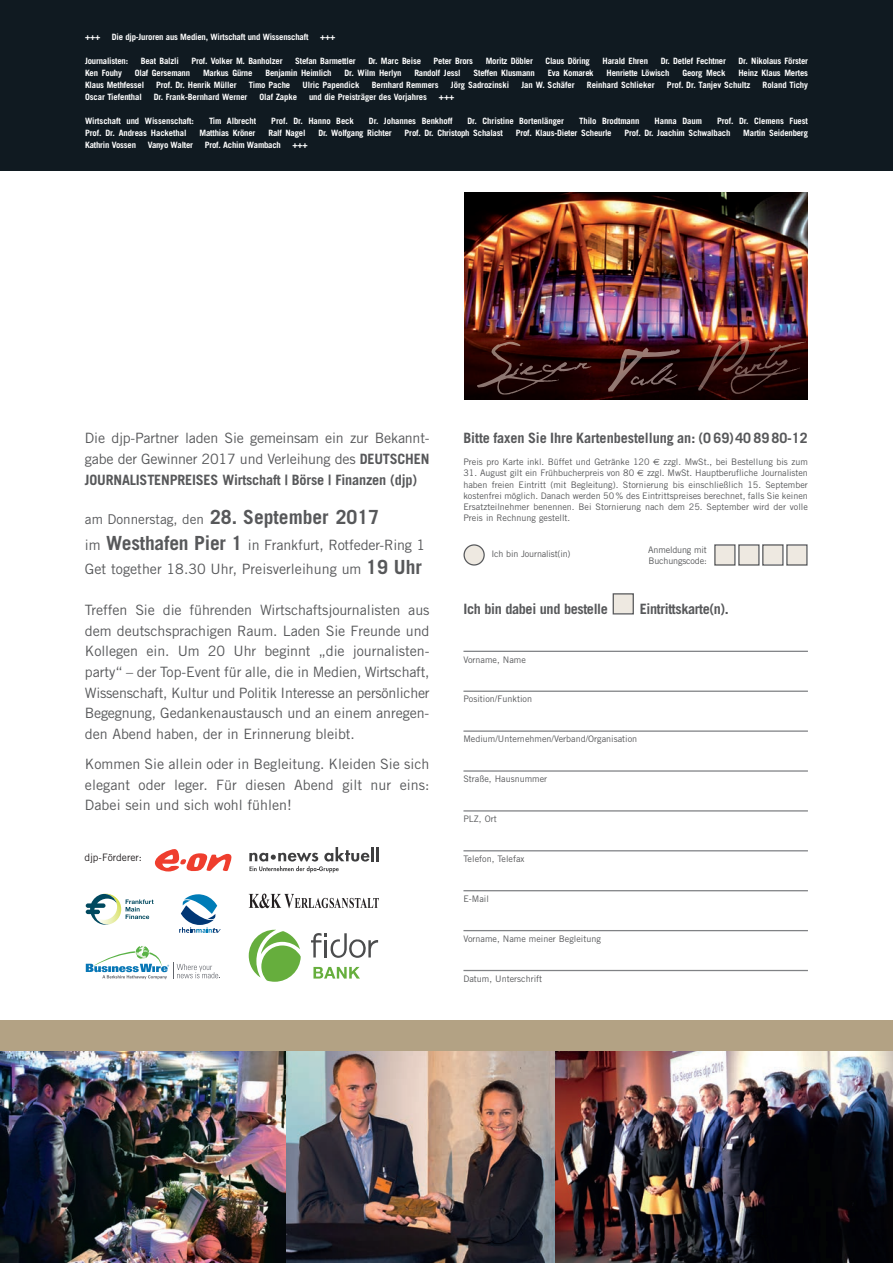
<style>
.page{position:relative;width:893px;height:1263px;background:#fff}
.page>*{position:absolute;margin:0;border:0;box-sizing:border-box;transform-origin:0 0}
.t1{font:14.25px/20.7px "Trade Gothic";letter-spacing:-.005em;color:#57585a;text-align:justify}
.t2{font:700 14.25px "Trade Gothic";letter-spacing:-.005em;color:#57585a}
.t3{font:700 14.25px "Trade Gothic";letter-spacing:-.03em;color:#57585a}
.t4{font:13.5px "Trade Gothic";color:#57585a}
.t5{font:10.2px "Trade Gothic";color:#231f20}
.t6{font:9px/11.2px "Trade Gothic";color:#57585a;text-align:justify}
.t7{font:9px/11.2px "Trade Gothic";letter-spacing:-.02em;color:#57585a}
.t8{font:700 8.7px "Trade Gothic";letter-spacing:-.02em;color:#fff}
.s1{font-weight:700}
.s2{font-weight:700;font-size:19.5px}
.s3{font-family:"Euro Sans"}
</style>
<div class="page">
<hr style="left:463px;top:651px;width:345px;height:1px;background:#808285">
<hr style="left:463px;top:691px;width:345px;height:1px;background:#808285">
<hr style="left:463px;top:730px;width:345px;height:2px;background:#808285">
<hr style="left:463px;top:770px;width:345px;height:2px;background:#808285">
<hr style="left:463px;top:810px;width:345px;height:2px;background:#808285">
<hr style="left:463px;top:850px;width:345px;height:1px;background:#808285">
<hr style="left:463px;top:890px;width:345px;height:1px;background:#808285">
<hr style="left:463px;top:930px;width:345px;height:1px;background:#808285">
<hr style="left:463px;top:970px;width:345px;height:1px;background:#808285">
<img style="left:0;top:1051px;width:555px;height:212px">
<img style="left:555px;top:1051px;width:338px;height:212px">
<div style="left:0;top:1021px;width:893px;height:30px;background:#b3a284"></div>
<div style="left:0;top:0;width:893px;height:170px;background:#101a21"></div>
<div style="left:715px;top:546px;width:19px;height:18px;background:#eee9e1"></div>
<div style="left:714px;top:544px;width:21px;height:22px;border:1px solid #57585a"></div>
<div style="left:739px;top:546px;width:19px;height:18px;background:#eee9e1"></div>
<div style="left:738px;top:544px;width:21px;height:22px;border:1px solid #57585a"></div>
<div style="left:763px;top:546px;width:19px;height:18px;background:#eee9e1"></div>
<div style="left:762px;top:544px;width:21px;height:22px;border:1px solid #57585a"></div>
<div style="left:787px;top:546px;width:19px;height:18px;background:#eee9e1"></div>
<div style="left:786px;top:544px;width:21px;height:22px;border:1px solid #57585a"></div>
<div style="left:614px;top:595px;width:19px;height:18px;background:#eee9e1"></div>
<div style="left:613px;top:593px;width:21px;height:22px;border:1px solid #57585a"></div>
<svg style="left:463px;top:544px;width:22px;height:22px"></svg>
<img style="left:464px;top:192px;width:344px;height:208px">
<img style="left:698px;top:339px;width:108px;height:55px">
<img style="left:477px;top:342px;width:114px;height:53px">
<img style="left:608px;top:348px;width:72px;height:44px">
<hr style="left:371px;top:847px;width:3px;height:14px;background:#3e3e3f">
<svg style="left:376px;top:847px;width:2px;height:14px"></svg>
<svg style="left:249px;top:847px;width:120px;height:26px"></svg>
<svg style="left:249px;top:894px;width:130px;height:14px"></svg>
<svg style="left:179px;top:894px;width:42px;height:39px"></svg>
<svg style="left:86px;top:894px;width:68px;height:31px"></svg>
<svg style="left:86px;top:946px;width:134px;height:33px"></svg>
<svg style="left:311px;top:933px;width:67px;height:25px"></svg>
<svg style="left:249px;top:930px;width:52px;height:52px"></svg>
<svg style="left:313px;top:967px;width:47px;height:12px"></svg>
<svg style="left:155px;top:849px;width:76px;height:23px"></svg>
<p class="t8" style="left:85px;top:32px;width:17px">+++</p>
<p class="t8" style="left:112px;top:32px;width:198px">Die djp-Juroren aus Medien, Wirtschaft und Wissenschaft</p>
<p class="t8" style="left:320px;top:32px;width:17px">+++</p>
<p class="t8" style="left:85px;top:56px;width:45px">Journalisten:</p>
<p class="t8" style="left:141px;top:56px;width:40px">Beat Balzli</p>
<p class="t8" style="left:191px;top:56px;width:93px">Prof. Volker M. Banholzer</p>
<p class="t8" style="left:295px;top:56px;width:62px">Stefan Barmettler</p>
<p class="t8" style="left:368px;top:56px;width:54px">Dr. Marc Beise</p>
<p class="t8" style="left:434px;top:56px;width:41px">Peter Brors</p>
<p class="t8" style="left:486px;top:56px;width:49px">Moritz Döbler</p>
<p class="t8" style="left:546px;top:56px;width:46px">Claus Döring</p>
<p class="t8" style="left:602px;top:56px;width:47px">Harald Ehren</p>
<p class="t8" style="left:661px;top:56px;width:67px">Dr. Detlef Fechtner</p>
<p class="t8" style="left:738px;top:56px;width:71px">Dr. Nikolaus Förster</p>
<p class="t8" style="left:85px;top:68px;width:38px">Ken Fouhy</p>
<p class="t8" style="left:135px;top:68px;width:57px">Olaf Gersemann</p>
<p class="t8" style="left:203px;top:68px;width:51px">Markus Gürne</p>
<p class="t8" style="left:265px;top:68px;width:68px">Benjamin Heimlich</p>
<p class="t8" style="left:345px;top:68px;width:58px">Dr. Wilm Herlyn</p>
<p class="t8" style="left:414px;top:68px;width:48px">Randolf Jessl</p>
<p class="t8" style="left:473px;top:68px;width:63px">Steffen Klusmann</p>
<p class="t8" style="left:548px;top:68px;width:47px">Eva Komarek</p>
<p class="t8" style="left:606px;top:68px;width:64px">Henriette Löwisch</p>
<p class="t8" style="left:682px;top:68px;width:44px">Georg Meck</p>
<p class="t8" style="left:738px;top:68px;width:71px">Heinz Klaus Mertes</p>
<p class="t8" style="left:85px;top:80px;width:61px">Klaus Methfessel</p>
<p class="t8" style="left:156px;top:80px;width:82px">Prof. Dr. Henrik Müller</p>
<p class="t8" style="left:249px;top:80px;width:43px">Timo Pache</p>
<p class="t8" style="left:303px;top:80px;width:58px">Ulric Papendick</p>
<p class="t8" style="left:372px;top:80px;width:68px">Bernhard Remmers</p>
<p class="t8" style="left:451px;top:80px;width:60px">Jörg Sadrozinski</p>
<p class="t8" style="left:521px;top:80px;width:55px">Jan W. Schäfer</p>
<p class="t8" style="left:587px;top:80px;width:69px">Reinhard Schlieker</p>
<p class="t8" style="left:667px;top:80px;width:85px">Prof. Dr. Tanjev Schultz</p>
<p class="t8" style="left:762px;top:80px;width:47px">Roland Tichy</p>
<p class="t8" style="left:85px;top:92px;width:58px">Oscar Tiefenthal</p>
<p class="t8" style="left:154px;top:92px;width:95px">Dr. Frank-Bernhard Werner</p>
<p class="t8" style="left:259px;top:92px;width:39px">Olaf Zapke</p>
<p class="t8" style="left:309px;top:92px;width:119px">und die Preisträger des Vorjahres</p>
<p class="t8" style="left:439px;top:92px;width:17px">+++</p>
<p class="t8" style="left:85px;top:116px;width:110px">Wirtschaft und Wissenschaft:</p>
<p class="t8" style="left:209px;top:116px;width:49px">Tim Albrecht</p>
<p class="t8" style="left:271px;top:116px;width:84px">Prof. Dr. Hanno Beck</p>
<p class="t8" style="left:369px;top:116px;width:85px">Dr. Johannes Benkhoff</p>
<p class="t8" style="left:467px;top:116px;width:98px">Dr. Christine Bortenlänger</p>
<p class="t8" style="left:579px;top:116px;width:62px">Thilo Brodtmann</p>
<p class="t8" style="left:654px;top:116px;width:49px">Hanna Daum</p>
<p class="t8" style="left:717px;top:116px;width:93px">Prof. Dr. Clemens Fuest</p>
<p class="t8" style="left:85px;top:128px;width:103px">Prof. Dr. Andreas Hackethal</p>
<p class="t8" style="left:199px;top:128px;width:57px">Matthias Kröner</p>
<p class="t8" style="left:268px;top:128px;width:39px">Ralf Nagel</p>
<p class="t8" style="left:318px;top:128px;width:75px">Dr. Wolfgang Richter</p>
<p class="t8" style="left:405px;top:128px;width:100px">Prof. Dr. Christoph Schalast</p>
<p class="t8" style="left:516px;top:128px;width:97px">Prof. Klaus-Dieter Scheurle</p>
<p class="t8" style="left:624px;top:128px;width:107px">Prof. Dr. Joachim Schwalbach</p>
<p class="t8" style="left:743px;top:128px;width:66px">Martin Seidenberg</p>
<p class="t8" style="left:85px;top:140px;width:53px">Kathrin Vossen</p>
<p class="t8" style="left:148px;top:140px;width:47px">Vanyo Walter</p>
<p class="t8" style="left:205px;top:140px;width:78px">Prof. Achim Wambach</p>
<p class="t8" style="left:292px;top:140px;width:17px">+++</p>
<h1 class="t1" style="left:85px;top:428px;width:346px">Die djp-Partner laden Sie gemeinsam ein zur Bekannt&shy;gabe der Gewinner 2017 und Verleihung des <span class="s1">DEUTSCHEN JOURNALISTENPREISES Wirtschaft | Börse | Finanzen (djp)</span></h1>
<h2 class="t4" style="left:85px;top:511px;width:296px">am Donnerstag, den <span class="s2">28. September 2017</span></h2>
<h1 class="t1" style="left:85px;top:532px;width:342px;line-height:24.6px">im <span class="s2">Westhafen Pier 1</span> in Frankfurt, Rotfeder-Ring 1<br>Get together 18.30 Uhr, Preisverleihung um <span class="s2">19 Uhr</span></h1>
<p class="t1" style="left:85px;top:599px;width:346px">Treffen Sie die führenden Wirtschaftsjournalisten aus dem deutschsprachigen Raum. Laden Sie Freunde und Kollegen ein. Um 20 Uhr beginnt „die journalisten&shy;party“ – der Top-Event für alle, die in Medien, Wirtschaft, Wissenschaft, Kultur und Politik Interesse an persönlicher Begegnung, Gedankenaustausch und an einem anregen&shy;den Abend haben, der in Erinnerung bleibt.</p>
<h1 class="t1" style="left:85px;top:753px;width:346px">Kommen Sie allein oder in Begleitung. Kleiden Sie sich elegant oder leger. Für diesen Abend gilt nur eins:<br>Dabei sein und sich wohl fühlen!</h1>
<p class="t5" style="left:84px;top:851px;width:59px">djp-Förderer:</p>
<h1 class="t2" style="left:463px;top:429px;width:346px">Bitte faxen Sie Ihre Kartenbestellung an: (0 69)40 89 80-12</h1>
<p class="t6" style="left:463px;top:456px;width:346px">Preis pro Karte inkl. Büffet und Getränke 120 <span class="s3">€</span> zzgl. MwSt., bei Bestellung bis zum</p>
<p class="t6" style="left:463px;top:467px;width:346px">31. August gilt ein Frühbucherpreis von 80 <span class="s3">€</span> zzgl. MwSt. Hauptberufliche Journalisten haben freien Eintritt (mit Begleitung). Stornierung bis einschließlich 15. September kostenfrei möglich. Danach werden 50 % des Eintrittspreises berechnet, falls Sie keinen Ersatzteilnehmer benennen. Bei Stornierung nach dem 25. September wird der volle Preis in Rechnung gestellt.</p>
<p class="t7" style="left:491px;top:548px;width:81px">Ich bin Journalist(in)</p>
<p class="t7" style="left:648px;top:544px;width:60px">Anmeldung mit<br>Buchungscode:</p>
<h1 class="t3" style="left:463px;top:600px;width:146px">Ich bin dabei und bestelle</h1>
<h1 class="t3" style="left:640px;top:600px;width:91px">Eintrittskarte(n).</h1>
<p class="t6" style="left:463px;top:654px;width:64px">Vorname, Name</p>
<p class="t6" style="left:463px;top:694px;width:70px">Position/Funktion</p>
<p class="t6" style="left:463px;top:733px;width:175px">Medium/Unternehmen/Verband/Organisation</p>
<p class="t6" style="left:463px;top:773px;width:85px">Straße, Hausnummer</p>
<p class="t6" style="left:463px;top:813px;width:35px">PLZ, Ort</p>
<p class="t6" style="left:463px;top:853px;width:63px">Telefon, Telefax</p>
<p class="t6" style="left:463px;top:893px;width:27px">E-Mail</p>
<p class="t6" style="left:463px;top:933px;width:139px">Vorname, Name meiner Begleitung</p>
<p class="t6" style="left:463px;top:973px;width:80px">Datum, Unterschrift</p>
</div>
